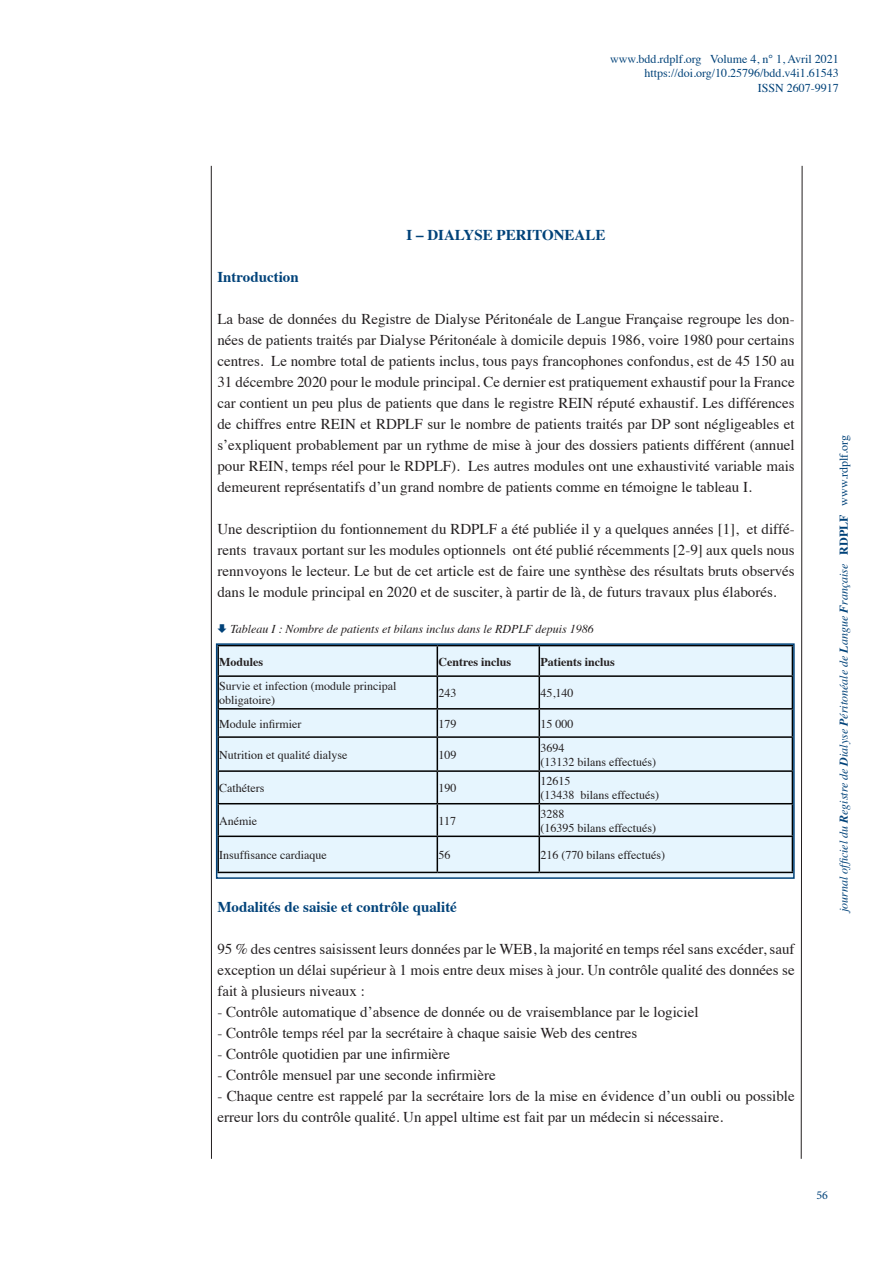
<style>
.page{position:relative;width:893px;height:1263px;background:#fff}
.page>*{position:absolute;margin:0;border:0;box-sizing:border-box;transform-origin:0 0}
.t1{font:15px/21px "Times";color:#231f20;text-align:justify}
.t2{font:700 15px "Times";color:#004279}
.t3{font:12px/14.4px "Times";color:#231f20}
.t4{font:12px "Times";color:#004279}
.t5{font:italic 12px "Times";color:#004279}
.t6{font:italic 12px "Times";color:#231f20}
.t7{font:700 12px "Times";color:#231f20}
.t8{font:12px "Minion Pro";color:#004279}
.s1{font-weight:700}
.s2{font-weight:700;font-style:normal}
.s3{font-style:normal}
</style>
<div class="page">
<hr style="left:211px;top:166px;width:1px;height:993px;background:#231f20">
<svg style="left:801px;top:165px;width:1px;height:994px"></svg>
<div style="left:217px;top:644px;width:577px;height:234px;background:#e6f5fe"></div>
<hr style="left:217px;top:675px;width:220px;height:2px;background:#000">
<hr style="left:437px;top:675px;width:102px;height:2px;background:#000">
<hr style="left:539px;top:675px;width:254px;height:2px;background:#000">
<hr style="left:217px;top:708px;width:220px;height:1px;background:#000">
<hr style="left:437px;top:708px;width:102px;height:1px;background:#000">
<hr style="left:539px;top:708px;width:254px;height:1px;background:#000">
<hr style="left:217px;top:736px;width:220px;height:2px;background:#000">
<hr style="left:437px;top:736px;width:102px;height:2px;background:#000">
<hr style="left:539px;top:736px;width:254px;height:2px;background:#000">
<hr style="left:217px;top:770px;width:220px;height:2px;background:#000">
<hr style="left:437px;top:770px;width:102px;height:2px;background:#000">
<hr style="left:539px;top:770px;width:254px;height:2px;background:#000">
<hr style="left:217px;top:803px;width:220px;height:1px;background:#000">
<hr style="left:437px;top:803px;width:102px;height:1px;background:#000">
<hr style="left:539px;top:803px;width:254px;height:1px;background:#000">
<hr style="left:217px;top:835px;width:220px;height:2px;background:#000">
<hr style="left:437px;top:835px;width:102px;height:2px;background:#000">
<hr style="left:539px;top:835px;width:254px;height:2px;background:#000">
<hr style="left:217px;top:872px;width:220px;height:1px;background:#000">
<hr style="left:437px;top:872px;width:102px;height:1px;background:#000">
<hr style="left:539px;top:872px;width:254px;height:1px;background:#000">
<svg style="left:437px;top:646px;width:1px;height:29px"></svg>
<svg style="left:539px;top:646px;width:1px;height:29px"></svg>
<hr style="left:437px;top:677px;width:1px;height:31px;background:#000">
<hr style="left:539px;top:677px;width:1px;height:31px;background:#000">
<svg style="left:437px;top:709px;width:1px;height:27px"></svg>
<svg style="left:539px;top:709px;width:1px;height:27px"></svg>
<hr style="left:437px;top:738px;width:1px;height:32px;background:#000">
<hr style="left:539px;top:738px;width:1px;height:32px;background:#000">
<hr style="left:437px;top:772px;width:1px;height:31px;background:#000">
<hr style="left:539px;top:772px;width:1px;height:31px;background:#000">
<hr style="left:437px;top:804px;width:1px;height:31px;background:#000">
<hr style="left:539px;top:804px;width:1px;height:31px;background:#000">
<hr style="left:437px;top:837px;width:1px;height:35px;background:#000">
<hr style="left:539px;top:837px;width:1px;height:35px;background:#000">
<div style="left:216px;top:643px;width:579px;height:236px;border:2px solid #004279"></div>
<p class="t4" style="left:610px;top:48px;width:230px">www.bdd.rdplf.org Volume 4, n° 1, Avril 2021</p>
<p class="t4" style="left:644px;top:62px;width:196px">https://doi.org/10.25796/bdd.v4i1.61543</p>
<p class="t4" style="left:758px;top:77px;width:82px">ISSN 2607-9917</p>
<p class="t2" style="left:407px;top:221px;width:200px">I – DIALYSE PERITONEALE</p>
<p class="t2" style="left:217px;top:263px;width:83px">Introduction</p>
<p class="t1" style="left:217px;top:307px;width:579px">La base de données du Registre de Dialyse Péritonéale de Langue Française regroupe les don&shy;nées de patients traités par Dialyse Péritonéale à domicile depuis 1986, voire 1980 pour certains centres. Le nombre total de patients inclus, tous pays francophones confondus, est de 45 150 au 31 décembre 2020 pour le module principal. Ce dernier est pratiquement exhaustif pour la France car contient un peu plus de patients que dans le registre REIN réputé exhaustif. Les différences de chiffres entre REIN et RDPLF sur le nombre de patients traités par DP sont négligeables et s’expliquent probablement par un rythme de mise à jour des dossiers patients différent (annuel pour REIN, temps réel pour le RDPLF). Les autres modules ont une exhaustivité variable mais demeurent représentatifs d’un grand nombre de patients comme en témoigne le tableau I.</p>
<p class="t1" style="left:217px;top:517px;width:579px">Une descriptiion du fontionnement du RDPLF a été publiée il y a quelques années [1], et diffé&shy;rents travaux portant sur les modules optionnels ont été publié récemments [2-9] aux quels nous rennvoyons le lecteur. Le but de cet article est de faire une synthèse des résultats bruts observés dans le module principal en 2020 et de susciter, à partir de là, de futurs travaux plus élaborés.</p>
<p class="t6" style="left:230px;top:618px;width:365px">Tableau I : Nombre de patients et bilans inclus dans le RDPLF depuis 1986</p>
<p class="t7" style="left:219px;top:650px;width:46px">Modules</p>
<p class="t7" style="left:438px;top:650px;width:74px">Centres inclus</p>
<p class="t7" style="left:540px;top:650px;width:76px">Patients inclus</p>
<p class="t3" style="left:219px;top:678px;width:179px">Survie et infection (module principal obligatoire)</p>
<p class="t3" style="left:438px;top:685px;width:19px">243</p>
<p class="t3" style="left:540px;top:685px;width:34px">45,140</p>
<p class="t3" style="left:219px;top:715px;width:84px">Module infirmier</p>
<p class="t3" style="left:438px;top:715px;width:19px">179</p>
<p class="t3" style="left:540px;top:715px;width:34px">15 000</p>
<p class="t3" style="left:219px;top:746px;width:130px">Nutrition et qualité dialyse</p>
<p class="t3" style="left:438px;top:746px;width:19px">109</p>
<p class="t3" style="left:540px;top:739px;width:25px">3694</p>
<p class="t3" style="left:540px;top:754px;width:117px">(13132 bilans effectués)</p>
<p class="t3" style="left:219px;top:780px;width:47px">Cathéters</p>
<p class="t3" style="left:438px;top:780px;width:19px">190</p>
<p class="t3" style="left:219px;top:812px;width:39px">Anémie</p>
<p class="t3" style="left:438px;top:812px;width:19px">117</p>
<p class="t3" style="left:540px;top:773px;width:31px">12615</p>
<p class="t3" style="left:540px;top:787px;width:120px">(13438 bilans effectués)</p>
<p class="t3" style="left:540px;top:805px;width:25px">3288</p>
<p class="t3" style="left:540px;top:820px;width:117px">(16395 bilans effectués)</p>
<p class="t3" style="left:219px;top:847px;width:109px">Insuffisance cardiaque</p>
<p class="t3" style="left:438px;top:847px;width:13px">56</p>
<p class="t3" style="left:540px;top:847px;width:126px">216 (770 bilans effectués)</p>
<p class="t2" style="left:217px;top:893px;width:241px">Modalités de saisie et contrôle qualité</p>
<p class="t1" style="left:217px;top:937px;width:579px">95 % des centres saisissent leurs données par le WEB, la majorité en temps réel sans excéder, sauf exception un délai supérieur à 1 mois entre deux mises à jour. Un contrôle qualité des données se fait à plusieurs niveaux :</p>
<p class="t1" style="left:217px;top:1000px;width:483px">- Contrôle automatique d’absence de donnée ou de vraisemblance par le logiciel</p>
<p class="t1" style="left:217px;top:1021px;width:422px">- Contrôle temps réel par la secrétaire à chaque saisie Web des centres</p>
<p class="t1" style="left:217px;top:1042px;width:234px">- Contrôle quotidien par une infirmière</p>
<p class="t1" style="left:217px;top:1063px;width:280px">- Contrôle mensuel par une seconde infirmière</p>
<p class="t1" style="left:217px;top:1084px;width:579px">- Chaque centre est rappelé par la secrétaire lors de la mise en évidence d’un oubli ou possible erreur lors du contrôle qualité. Un appel ultime est fait par un médecin si nécessaire.</p>
<p class="t5" style="left:833px;top:912px;width:478px;rotate:-90deg">journal officiel du <span class="s1">R</span>egistre de <span class="s1">D</span>ialyse <span class="s1">P</span>éritonéale de <span class="s1">L</span>angue <span class="s1">F</span>rançaise <span class="s2">RDPLF</span> <span class="s3">www.rdplf.org</span></p>
<p class="t8" style="left:816px;top:1187px;width:13px">56</p>
</div>
